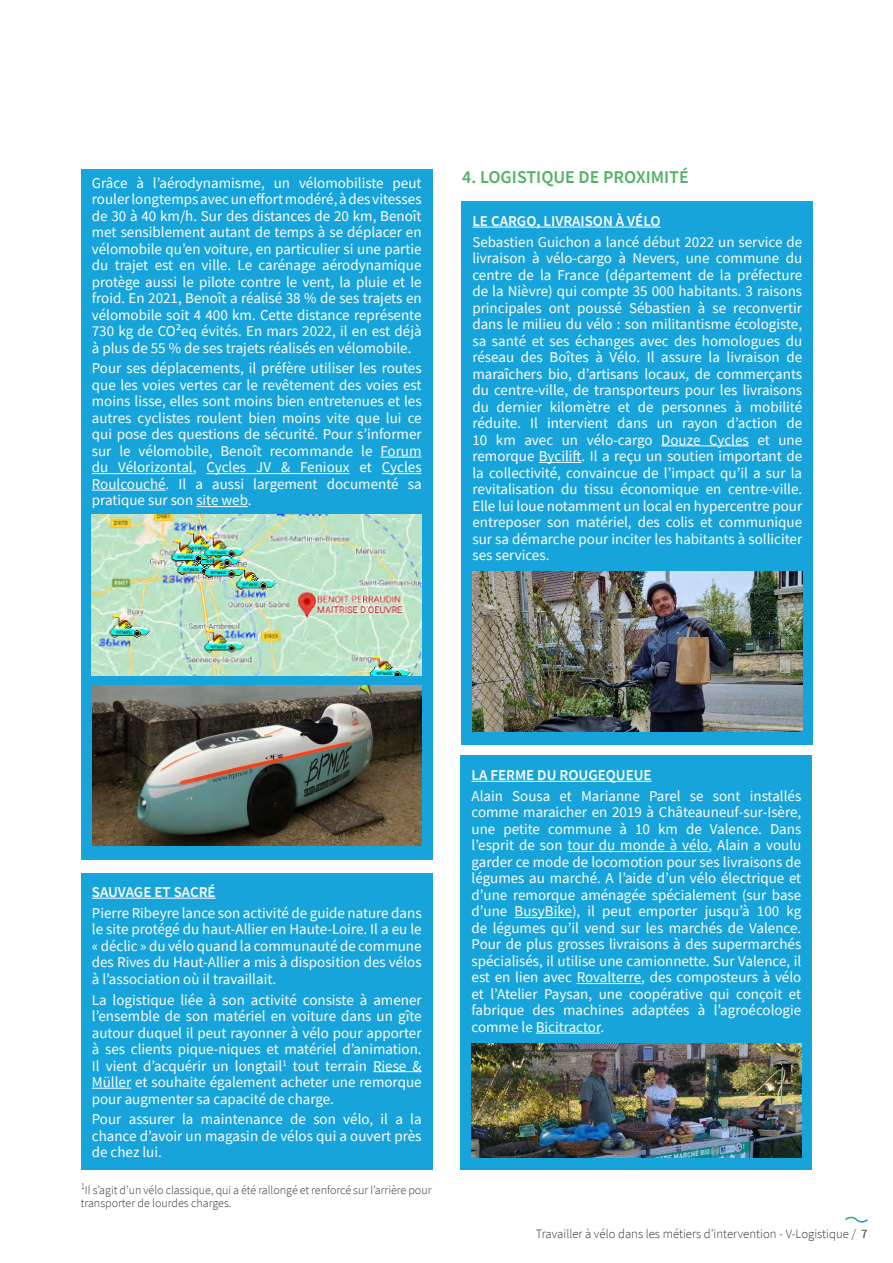
<style>
.page{position:relative;width:893px;height:1263px;background:#fff}
.page>*{position:absolute;margin:0;border:0;box-sizing:border-box;transform-origin:0 0}
.t1{font:600 18px "Source Sans Pro";color:#52b267}
.t2{font:15px/16.5px "Source Sans Pro";color:#fff;text-align:justify}
.t3{font:600 15px "Source Sans Pro";color:#fff}
.t4{font:300 12.75px "Source Sans Pro";color:#39342f}
.t5{font:300 12px/13.5px "Source Sans Pro";color:#39342f}
.s1{font-weight:400}
</style>
<div class="page">
<svg style="left:845px;top:1216px;width:23px;height:6px"></svg>
<div style="left:461px;top:201px;width:352px;height:543px;background:#17a4da"></div>
<hr style="left:472px;top:227px;width:189px;height:1px;background:#fff">
<hr style="left:661px;top:445px;width:88px;height:1px;background:#fff">
<hr style="left:539px;top:462px;width:43px;height:1px;background:#fff">
<img style="left:473px;top:571px;width:329px;height:161px">
<div style="left:81px;top:873px;width:351px;height:296px;background:#17a4da"></div>
<hr style="left:92px;top:898px;width:124px;height:1px;background:#fff">
<hr style="left:373px;top:1071px;width:49px;height:1px;background:#fff">
<hr style="left:92px;top:1088px;width:39px;height:1px;background:#fff">
<div style="left:81px;top:169px;width:351px;height:690px;background:#17a4da"></div>
<img style="left:92px;top:515px;width:330px;height:160px">
<hr style="left:380px;top:457px;width:42px;height:1px;background:#fff">
<hr style="left:92px;top:473px;width:101px;height:1px;background:#fff">
<hr style="left:206px;top:473px;width:144px;height:1px;background:#fff">
<hr style="left:382px;top:473px;width:40px;height:1px;background:#fff">
<hr style="left:92px;top:490px;width:74px;height:1px;background:#fff">
<hr style="left:196px;top:506px;width:52px;height:1px;background:#fff">
<img style="left:92px;top:685px;width:330px;height:161px">
<div style="left:460px;top:755px;width:352px;height:414px;background:#17a4da"></div>
<hr style="left:472px;top:781px;width:180px;height:1px;background:#fff">
<hr style="left:567px;top:851px;width:141px;height:1px;background:#fff">
<hr style="left:515px;top:917px;width:57px;height:1px;background:#fff">
<hr style="left:577px;top:983px;width:64px;height:1px;background:#fff">
<hr style="left:536px;top:1033px;width:64px;height:1px;background:#fff">
<img style="left:472px;top:1044px;width:330px;height:113px">
<p class="t2" style="left:92px;top:174px;width:331px">Grâce à l’aérodynamisme, un vélomobiliste peut rouler longtemps avec un effort modéré, à des vitesses de 30 à 40 km/h. Sur des distances de 20 km, Benoît met sensiblement autant de temps à se déplacer en vélomobile qu’en voiture, en particulier si une partie du trajet est en ville. Le carénage aérodynamique protège aussi le pilote contre le vent, la pluie et le froid. En 2021, Benoît a réalisé 38 % de ses trajets en vélomobile soit 4 400 km. Cette distance représente 730 kg de CO²eq évités. En mars 2022, il en est déjà à plus de 55 % de ses trajets réalisés en vélomobile.</p>
<p class="t2" style="left:92px;top:360px;width:331px">Pour ses déplacements, il préfère utiliser les routes que les voies vertes car le revêtement des voies est moins lisse, elles sont moins bien entretenues et les autres cyclistes roulent bien moins vite que lui ce qui pose des questions de sécurité. Pour s’informer sur le vélomobile, Benoît recommande le Forum du Vélorizontal, Cycles JV &amp; Fenioux et Cycles Roulcouché. Il a aussi largement documenté sa pratique sur son site web.</p>
<p class="t1" style="left:462px;top:165px;width:228px">4. LOGISTIQUE DE PROXIMITÉ</p>
<p class="t3" style="left:472px;top:211px;width:190px">LE CARGO, LIVRAISON À VÉLO</p>
<p class="t2" style="left:472px;top:233px;width:331px">Sebastien Guichon a lancé début 2022 un service de livraison à vélo-cargo à Nevers, une commune du centre de la France (département de la préfecture de la Nièvre) qui compte 35 000 habitants. 3 raisons principales ont poussé Sébastien à se reconvertir dans le milieu du vélo : son militantisme écologiste, sa santé et ses échanges avec des homologues du réseau des Boîtes à Vélo. Il assure la livraison de maraîchers bio, d’artisans locaux, de commerçants du centre-ville, de transporteurs pour les livraisons du dernier kilomètre et de personnes à mobilité réduite. Il intervient dans un rayon d’action de 10 km avec un vélo-cargo Douze Cycles et une remorque Bycilift. Il a reçu un soutien important de la collectivité, convaincue de l’impact qu’il a sur la revitalisation du tissu économique en centre-ville.<br>Elle lui loue notamment un local en hypercentre pour entreposer son matériel, des colis et communique sur sa démarche pour inciter les habitants à solliciter ses services.</p>
<p class="t3" style="left:92px;top:882px;width:125px">SAUVAGE ET SACRÉ</p>
<p class="t2" style="left:92px;top:904px;width:331px">Pierre Ribeyre lance son activité de guide nature dans le site protégé du haut-Allier en Haute-Loire. Il a eu le « déclic » du vélo quand la communauté de commune des Rives du Haut-Allier a mis à disposition des vélos à l’association où il travaillait.</p>
<p class="t2" style="left:92px;top:991px;width:331px">La logistique liée à son activité consiste à amener l’ensemble de son matériel en voiture dans un gîte autour duquel il peut rayonner à vélo pour apporter à ses clients pique-niques et matériel d’animation.<br>Il vient d’acquérir un longtail<sup>1</sup> tout terrain Riese &amp; Müller et souhaite également acheter une remorque pour augmenter sa capacité de charge.</p>
<p class="t2" style="left:92px;top:1111px;width:331px">Pour assurer la maintenance de son vélo, il a la chance d’avoir un magasin de vélos qui a ouvert près de chez lui.</p>
<p class="t5" style="left:81px;top:1183px;width:352px"><sup>1</sup>Il s’agit d’un vélo classique, qui a été rallongé et renforcé sur l’arrière pour transporter de lourdes charges.</p>
<p class="t3" style="left:472px;top:765px;width:182px">LA FERME DU ROUGEQUEUE</p>
<p class="t2" style="left:472px;top:788px;width:331px">Alain Sousa et Marianne Parel se sont installés comme maraicher en 2019 à Châteauneuf-sur-Isère, une petite commune à 10 km de Valence. Dans l’esprit de son tour du monde à vélo, Alain a voulu garder ce mode de locomotion pour ses livraisons de légumes au marché. A l’aide d’un vélo électrique et d’une remorque aménagée spécialement (sur base d’une BusyBike), il peut emporter jusqu’à 100 kg de légumes qu’il vend sur les marchés de Valence.<br>Pour de plus grosses livraisons à des supermarchés spécialisés, il utilise une camionnette. Sur Valence, il est en lien avec Rovalterre, des composteurs à vélo et l’Atelier Paysan, une coopérative qui conçoit et fabrique des machines adaptées à l’agroécologie comme le Bicitractor.</p>
<p class="t4" style="left:536px;top:1225px;width:333px">Travailler à vélo dans les métiers d’intervention - V-Logistique / <span class="s1">7</span></p>
</div>
